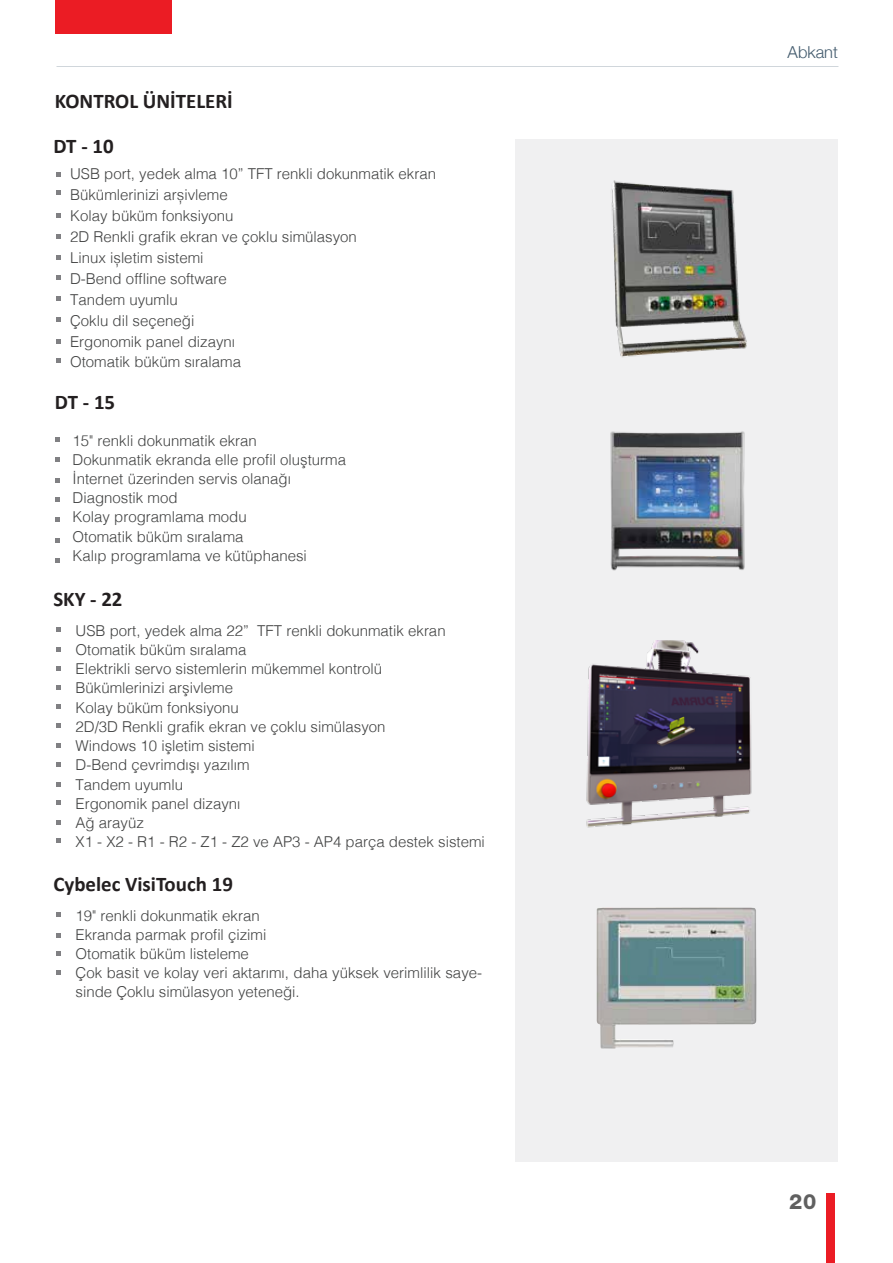
<style>
.page{position:relative;width:893px;height:1263px;background:#fff}
.page>*{position:absolute;margin:0;border:0;box-sizing:border-box;transform-origin:0 0}
.t1{font:800 21px "Helvetica Neue LT Pro";color:#606060}
.t2{font:700 20.85px "Calibri";color:#231f20}
.t3{font:300 16.5px "Helvetica Neue";color:#445c6e}
.t4{font:300 15px/19.2px "Helvetica";color:#414242}
</style>
<div class="page">
<div style="left:55px;top:0;width:117px;height:34px;background:#eb1c24"></div>
<div style="left:515px;top:139px;width:323px;height:1022px;background:#f0f0f1"></div>
<svg style="left:55px;top:497px;width:5px;height:5px"></svg>
<svg style="left:55px;top:539px;width:5px;height:4px"></svg>
<svg style="left:55px;top:517px;width:5px;height:5px"></svg>
<svg style="left:55px;top:558px;width:5px;height:4px"></svg>
<svg style="left:55px;top:437px;width:5px;height:5px"></svg>
<svg style="left:55px;top:478px;width:5px;height:5px"></svg>
<svg style="left:55px;top:457px;width:5px;height:4px"></svg>
<img style="left:611px;top:180px;width:136px;height:177px">
<svg style="left:56px;top:172px;width:5px;height:5px"></svg>
<svg style="left:56px;top:190px;width:5px;height:5px"></svg>
<svg style="left:56px;top:213px;width:5px;height:5px"></svg>
<svg style="left:56px;top:234px;width:5px;height:5px"></svg>
<svg style="left:56px;top:255px;width:5px;height:5px"></svg>
<svg style="left:56px;top:275px;width:5px;height:5px"></svg>
<svg style="left:56px;top:296px;width:5px;height:5px"></svg>
<svg style="left:56px;top:318px;width:5px;height:4px"></svg>
<svg style="left:56px;top:339px;width:5px;height:4px"></svg>
<svg style="left:56px;top:358px;width:5px;height:5px"></svg>
<svg style="left:56px;top:627px;width:5px;height:5px"></svg>
<svg style="left:56px;top:647px;width:5px;height:5px"></svg>
<svg style="left:56px;top:666px;width:5px;height:5px"></svg>
<svg style="left:56px;top:685px;width:5px;height:5px"></svg>
<svg style="left:56px;top:704px;width:5px;height:5px"></svg>
<svg style="left:56px;top:723px;width:5px;height:5px"></svg>
<svg style="left:56px;top:743px;width:5px;height:4px"></svg>
<svg style="left:56px;top:762px;width:5px;height:5px"></svg>
<svg style="left:56px;top:782px;width:5px;height:5px"></svg>
<svg style="left:56px;top:800px;width:5px;height:5px"></svg>
<svg style="left:56px;top:820px;width:5px;height:4px"></svg>
<svg style="left:56px;top:838px;width:5px;height:5px"></svg>
<svg style="left:56px;top:912px;width:5px;height:5px"></svg>
<svg style="left:56px;top:951px;width:5px;height:4px"></svg>
<svg style="left:56px;top:970px;width:5px;height:4px"></svg>
<svg style="left:56px;top:933px;width:5px;height:5px"></svg>
<img style="left:610px;top:431px;width:135px;height:140px">
<div style="left:826px;top:1194px;width:8px;height:69px;background:#eb1c24"></div>
<img style="left:597px;top:907px;width:160px;height:141px">
<img style="left:586px;top:640px;width:166px;height:188px">
<h2 class="t2" style="left:55px;top:87px;width:179px">KONTROL ÜNİTELERİ</h2>
<h2 class="t2" style="left:53px;top:133px;width:62px">DT - 10</h2>
<p class="t4" style="left:70px;top:163px;width:367px">USB port, yedek alma 10” TFT renkli dokunmatik ekran</p>
<p class="t4" style="left:70px;top:183px;width:288px;line-height:21px">Bükümlerinizi arșivleme<br>Kolay büküm fonksiyonu<br>2D Renkli grafik ekran ve çoklu simülasyon<br>Linux ișletim sistemi<br>D-Bend offline software<br>Tandem uyumlu<br>Çoklu dil seçeneği<br>Ergonomik panel dizaynı</p>
<p class="t4" style="left:70px;top:351px;width:172px">Otomatik büküm sıralama</p>
<h2 class="t2" style="left:55px;top:388px;width:62px">DT - 15</h2>
<p class="t4" style="left:73px;top:430px;width:275px">15" renkli dokunmatik ekran<br>Dokunmatik ekranda elle profil oluşturma<br>İnternet üzerinden servis olanağı<br>Diagnostik mod<br>Kolay programlama modu<br>Otomatik büküm sıralama<br>Kalıp programlama ve kütüphanesi</p>
<h2 class="t2" style="left:53px;top:586px;width:71px">SKY - 22</h2>
<p class="t4" style="left:76px;top:620px;width:411px">USB port, yedek alma 22” TFT renkli dokunmatik ekran<br>Otomatik büküm sıralama<br>Elektrikli servo sistemlerin mükemmel kontrolü<br>Bükümlerinizi arşivleme<br>Kolay büküm fonksiyonu<br>2D/3D Renkli grafik ekran ve çoklu simülasyon<br>Windows 10 işletim sistemi<br>D-Bend çevrimdışı yazılım<br>Tandem uyumlu<br>Ergonomik panel dizaynı<br>Ağ arayüz<br>X1 - X2 - R1 - R2 - Z1 - Z2 ve AP3 - AP4 parça destek sistemi</p>
<h2 class="t2" style="left:53px;top:871px;width:181px">Cybelec VisiTouch 19</h2>
<p class="t4" style="left:76px;top:905px;width:408px">19" renkli dokunmatik ekran<br>Ekranda parmak profil çizimi<br>Otomatik büküm listeleme<br>Çok basit ve kolay veri aktarımı, daha yüksek verimlilik saye&shy;sinde Çoklu simülasyon yeteneği.</p>
<p class="t3" style="left:788px;top:39px;width:52px">Abkant</p>
<h1 class="t1" style="left:789px;top:1189px;width:29px">20</h1>
</div>
